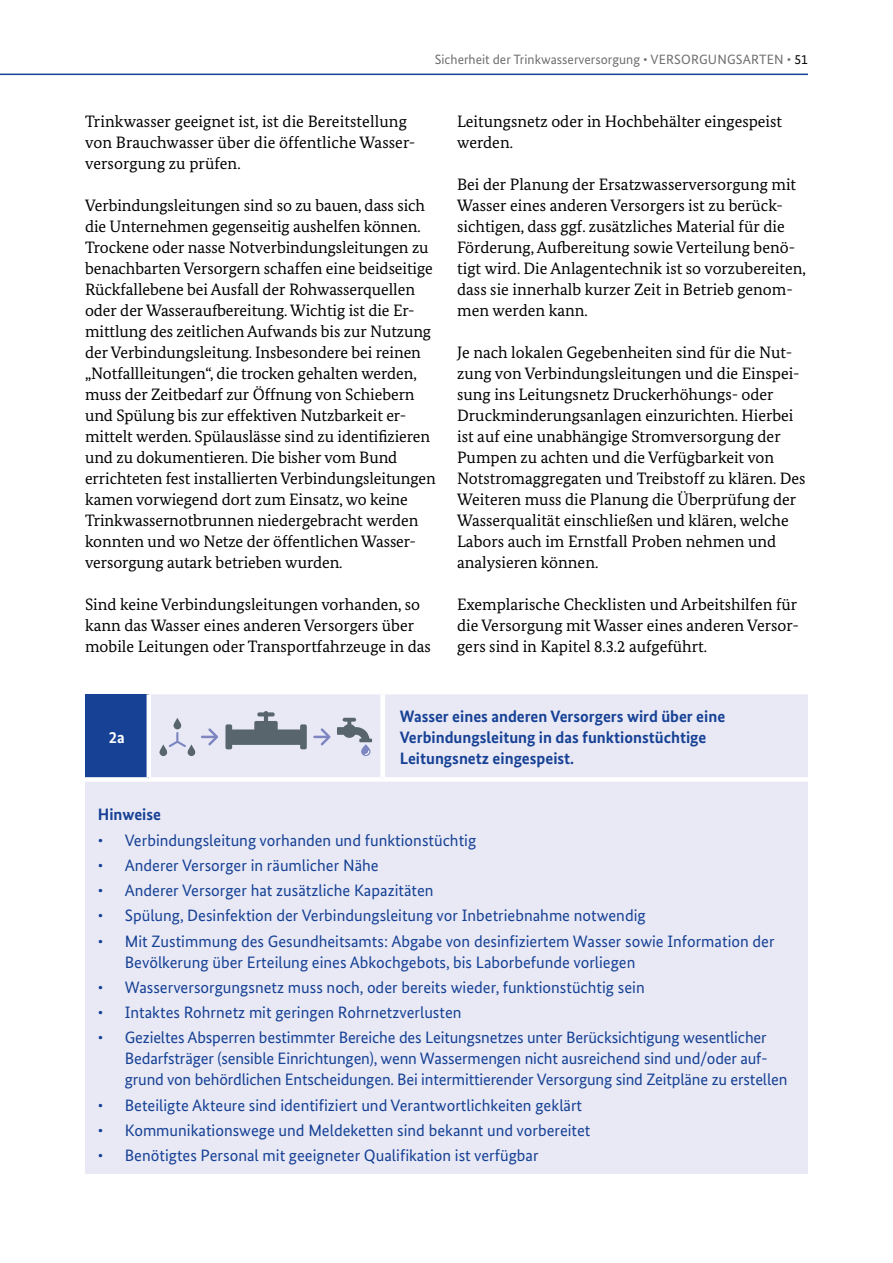
<style>
.page{position:relative;width:893px;height:1263px;background:#fff}
.page>*{position:absolute;margin:0;border:0;box-sizing:border-box;transform-origin:0 0}
.t1{font:16.5px/21px "Bundes Serif";color:#000}
.t2{font:16.5px/21px "Bundes Sans";color:#164194}
.t3{font:700 16.5px/21px "Bundes Sans";color:#164194}
.t4{font:700 16.5px "Bundes Sans";color:#fff}
.t5{font:13.5px "Bundes Sans";color:#706f6f}
.t6{font:13.5px "Bundes Sans";color:#000}
.s1{color:#706f6f}
</style>
<div class="page">
<hr style="left:0;top:74px;width:808px;height:1px;background:#164194">
<div style="left:85px;top:694px;width:723px;height:480px;background:#e9e9f6"></div>
<hr style="left:147px;top:694px;width:4px;height:83px;background:#fff">
<div style="left:380px;top:694px;width:5px;height:83px;background:#fff"></div>
<div style="left:85px;top:777px;width:64px;height:5px;background:#fff"></div>
<div style="left:149px;top:777px;width:234px;height:5px;background:#fff"></div>
<div style="left:383px;top:777px;width:425px;height:5px;background:#fff"></div>
<svg style="left:201px;top:728px;width:17px;height:17px"></svg>
<svg style="left:313px;top:728px;width:18px;height:17px"></svg>
<svg style="left:337px;top:718px;width:35px;height:38px"></svg>
<svg style="left:225px;top:711px;width:82px;height:38px;background:#9ba2ac"></svg>
<svg style="left:159px;top:718px;width:36px;height:38px"></svg>
<p class="t5" style="left:435px;top:51px;width:234px">Sicherheit der Trinkwasserversorgung • Versorgungsarten</p>
<p class="t6" style="left:787px;top:51px;width:23px"><span class="s1">•</span> 51</p>
<p class="t1" style="left:85px;top:111px;width:332px">Trinkwasser geeignet ist, ist die Bereitstellung von Brauchwasser über die öffentliche Wasser&shy;versorgung zu prüfen.</p>
<p class="t1" style="left:85px;top:195px;width:352px">Verbindungsleitungen sind so zu bauen, dass sich die Unternehmen gegenseitig aushelfen können.<br>Trockene oder nasse Notverbindungsleitungen zu benachbarten Versorgern schaffen eine beidseitige Rückfallebene bei Ausfall der Rohwasserquellen oder der Wasseraufbereitung. Wichtig ist die Er&shy;mittlung des zeitlichen Aufwands bis zur Nutzung der Verbindungsleitung. Insbesondere bei reinen „Notfallleitungen“, die trocken gehalten werden, muss der Zeitbedarf zur Öffnung von Schiebern und Spülung bis zur effektiven Nutzbarkeit er&shy;mittelt werden. Spülauslässe sind zu identifizieren und zu dokumentieren. Die bisher vom Bund errichteten fest installierten Verbindungsleitungen kamen vorwiegend dort zum Einsatz, wo keine Trinkwassernotbrunnen niedergebracht werden konnten und wo Netze der öffentlichen Wasser&shy;versorgung autark betrieben wurden.</p>
<p class="t1" style="left:85px;top:594px;width:347px">Sind keine Verbindungsleitungen vorhanden, so kann das Wasser eines anderen Versorgers über mobile Leitungen oder Transportfahrzeuge in das</p>
<p class="t1" style="left:457px;top:111px;width:327px">Leitungsnetz oder in Hochbehälter eingespeist werden.</p>
<p class="t1" style="left:457px;top:174px;width:350px">Bei der Planung der Ersatzwasserversorgung mit Wasser eines anderen Versorgers ist zu berück&shy;sichtigen, dass ggf. zusätzliches Material für die Förderung, Aufbereitung sowie Verteilung benö&shy;tigt wird. Die Anlagentechnik ist so vorzubereiten, dass sie innerhalb kurzer Zeit in Betrieb genom&shy;men werden kann.</p>
<p class="t1" style="left:457px;top:342px;width:350px">Je nach lokalen Gegebenheiten sind für die Nut&shy;zung von Verbindungsleitungen und die Einspei&shy;sung ins Leitungsnetz Druckerhöhungs- oder Druckminderungsanlagen einzurichten. Hierbei ist auf eine unabhängige Stromversorgung der Pumpen zu achten und die Verfügbarkeit von Notstromaggregaten und Treibstoff zu klären. Des Weiteren muss die Planung die Überprüfung der Wasserqualität einschließen und klären, welche Labors auch im Ernstfall Proben nehmen und analysieren können.</p>
<p class="t1" style="left:457px;top:594px;width:343px;text-align:justify">Exemplarische Checklisten und Arbeitshilfen für die Versorgung mit Wasser eines anderen Versor&shy;gers sind in Kapitel 8.3.2 aufgeführt.</p>
<p class="t4" style="left:109px;top:727px;width:17px">2a</p>
<p class="t3" style="left:400px;top:706px;width:327px">Wasser eines anderen Versorgers wird über eine<br>Verbindungsleitung in das funktionstüchtige<br>Leitungsnetz eingespeist.</p>
<p class="t3" style="left:98px;top:804px;width:65px">Hinweise</p>
<p class="t2" style="left:98px;top:829px;width:380px">• Verbindungsleitung vorhanden und funktionstüchtig</p>
<p class="t2" style="left:98px;top:854px;width:282px">• Anderer Versorger in räumlicher Nähe</p>
<p class="t2" style="left:98px;top:880px;width:337px">• Anderer Versorger hat zusätzliche Kapazitäten</p>
<p class="t2" style="left:98px;top:905px;width:549px">• Spülung, Desinfektion der Verbindungsleitung vor Inbetriebnahme notwendig</p>
<p class="t2" style="left:125px;top:930px;width:651px;text-indent:-27px">• Mit Zustimmung des Gesundheitsamts: Abgabe von desinfiziertem Wasser sowie Information der<br>Bevölkerung über Erteilung eines Abkochgebots, bis Laborbefunde vorliegen</p>
<p class="t2" style="left:98px;top:976px;width:548px">• Wasserversorgungsnetz muss noch, oder bereits wieder, funktionstüchtig sein</p>
<p class="t2" style="left:98px;top:1002px;width:365px">• Intaktes Rohrnetz mit geringen Rohrnetzverlusten</p>
<p class="t2" style="left:125px;top:1027px;width:664px;text-indent:-27px">• Gezieltes Absperren bestimmter Bereiche des Leitungsnetzes unter Berücksichtigung wesentlicher<br>Bedarfsträger (sensible Einrichtungen), wenn Wassermengen nicht ausreichend sind und/oder auf&shy;grund von behördlichen Entscheidungen. Bei intermittierender Versorgung sind Zeitpläne zu erstellen</p>
<p class="t2" style="left:98px;top:1094px;width:486px">• Beteiligte Akteure sind identifiziert und Verantwortlichkeiten geklärt</p>
<p class="t2" style="left:98px;top:1119px;width:494px">• Kommunikationswege und Meldeketten sind bekannt und vorbereitet</p>
<p class="t2" style="left:98px;top:1145px;width:442px">• Benötigtes Personal mit geeigneter Qualifikation ist verfügbar</p>
</div>
